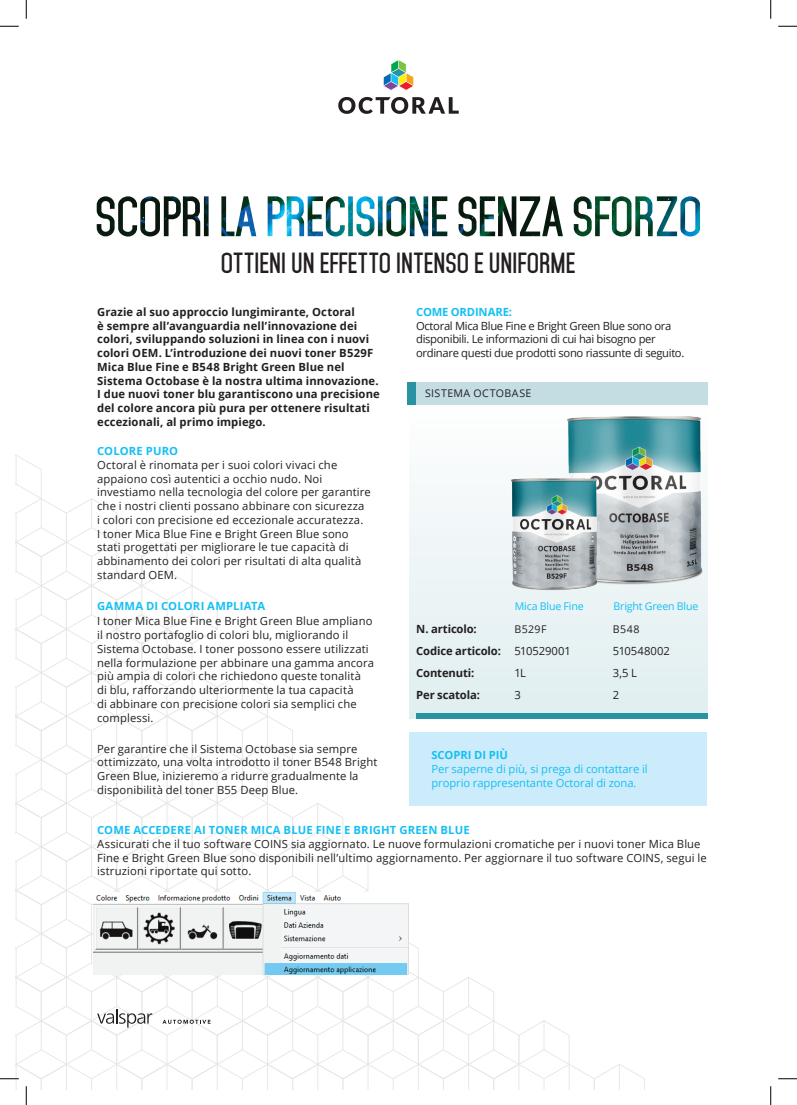
<style>
.page{position:relative;width:797px;height:1105px;background:#fff}
.page>*{position:absolute;margin:0;border:0;box-sizing:border-box;transform-origin:0 0}
.t1{font:700 25px "Mohave";color:#231f20}
.t2{font:11.25px/13.8px "Open Sans";letter-spacing:.01em;color:#231f20}
.t3{font:700 11.25px/13.8px "Open Sans";letter-spacing:.01em;color:#231f20}
.t4{font:11.25px/13.8px "Open Sans";letter-spacing:-.03em;color:#231f20}
.t5{font:700 11.25px "Open Sans";letter-spacing:.01em;color:#15c0f2}
.t6{font:11.25px/13.8px "Open Sans";letter-spacing:-.01em;color:#15c0f2}
.t7{font:700 11.25px/22.1px "Open Sans";letter-spacing:-.01em;color:#231f20}
.t8{font:700 11.25px "Open Sans";letter-spacing:-.015em;color:#15c0f2}
.t9{font:11.25px/22.1px "Open Sans";letter-spacing:-.015em;color:#231f20}
.t10{font:700 11.25px "Open Sans";letter-spacing:-.01em;color:#15c0f2}
.t11{font:10.62px "Open Sans";letter-spacing:-.015em;color:#15c0f2}
.t12{font:10.62px "Open Sans";letter-spacing:.035em;color:#231f20}
</style>
<div class="page">
<div style="left:645px;top:592px;width:62px;height:121px;background:#e6f1f3"></div>
<div style="left:416px;top:713px;width:291px;height:6px;background:#2a93a1"></div>
<div style="left:407px;top:382px;width:300px;height:23px;background:#c3dde3"></div>
<div style="left:407px;top:382px;width:9px;height:23px;background:#2a93a1"></div>
<div style="left:409px;top:732px;width:298px;height:74px;background:#cdecfb"></div>
<img style="left:97px;top:196px;width:596px;height:41px">
<img style="left:356px;top:196px;width:344px;height:40px">
<svg style="left:338px;top:97px;width:120px;height:17px"></svg>
<svg style="left:383px;top:59px;width:31px;height:32px"></svg>
<img style="left:567px;top:382px;width:141px;height:210px">
<svg style="left:0;top:25px;width:19px;height:2px"></svg>
<svg style="left:778px;top:25px;width:19px;height:2px"></svg>
<svg style="left:778px;top:1078px;width:19px;height:1px"></svg>
<svg style="left:25px;top:0;width:2px;height:19px"></svg>
<svg style="left:0;top:455px;width:645px;height:650px"></svg>
<svg style="left:770px;top:0;width:1px;height:19px"></svg>
<svg style="left:770px;top:1086px;width:1px;height:19px"></svg>
<h1 class="t1" style="left:221px;top:248px;width:356px">OTTIENI UN EFFETTO INTENSO E UNIFORME</h1>
<p class="t3" style="left:97px;top:304px;width:284px">Grazie al suo approccio lungimirante, Octoral<br>è sempre all’avanguardia nell’innovazione dei colori, sviluppando soluzioni in linea con i nuovi colori OEM. L’introduzione dei nuovi toner B529F Mica Blue Fine e B548 Bright Green Blue nel Sistema Octobase è la nostra ultima innovazione.<br>I due nuovi toner blu garantiscono una precisione del colore ancora più pura per ottenere risultati eccezionali, al primo impiego.</p>
<p class="t5" style="left:97px;top:443px;width:82px">COLORE PURO</p>
<p class="t2" style="left:97px;top:457px;width:275px">Octoral è rinomata per i suoi colori vivaci che appaiono così autentici a occhio nudo. Noi investiamo nella tecnologia del colore per garantire che i nostri clienti possano abbinare con sicurezza<br>i colori con precisione ed eccezionale accuratezza.<br>I toner Mica Blue Fine e Bright Green Blue sono stati progettati per migliorare le tue capacità di abbinamento dei colori per risultati di alta qualità standard OEM.</p>
<p class="t5" style="left:97px;top:598px;width:169px">GAMMA DI COLORI AMPLIATA</p>
<p class="t2" style="left:97px;top:614px;width:278px">I toner Mica Blue Fine e Bright Green Blue ampliano il nostro portafoglio di colori blu, migliorando il Sistema Octobase. I toner possono essere utilizzati nella formulazione per abbinare una gamma ancora più ampia di colori che richiedono queste tonalità<br>di blu, rafforzando ulteriormente la tua capacità<br>di abbinare con precisione colori sia semplici che complessi.</p>
<p class="t2" style="left:97px;top:741px;width:282px">Per garantire che il Sistema Octobase sia sempre ottimizzato, una volta introdotto il toner B548 Bright Green Blue, inizieremo a ridurre gradualmente la disponibilità del toner B55 Deep Blue.</p>
<p class="t5" style="left:97px;top:822px;width:374px">COME ACCEDERE AI TONER MICA BLUE FINE E BRIGHT GREEN BLUE</p>
<p class="t2" style="left:97px;top:837px;width:611px">Assicurati che il tuo software COINS sia aggiornato. Le nuove formulazioni cromatiche per i nuovi toner Mica Blue<br>Fine e Bright Green Blue sono disponibili nell’ultimo aggiornamento. Per aggiornare il tuo software COINS, segui le istruzioni riportate qui sotto.</p>
<p class="t8" style="left:416px;top:304px;width:97px">COME ORDINARE:</p>
<p class="t4" style="left:416px;top:318px;width:270px">Octoral Mica Blue Fine e Bright Green Blue sono ora disponibili. Le informazioni di cui hai bisogno per ordinare questi due prodotti sono riassunte di seguito.</p>
<p class="t12" style="left:425px;top:386px;width:108px">SISTEMA OCTOBASE</p>
<p class="t11" style="left:515px;top:599px;width:70px">Mica Blue Fine</p>
<p class="t11" style="left:613px;top:599px;width:87px">Bright Green Blue</p>
<p class="t7" style="left:416px;top:617px;width:86px">N. articolo:<br>Codice articolo:<br>Contenuti:<br>Per scatola:</p>
<p class="t12" style="left:514px;top:622px;width:33px">B529F</p>
<p class="t12" style="left:613px;top:622px;width:28px">B548</p>
<p class="t2" style="left:613px;top:639px;width:58px;line-height:22.1px">510548002<br>3,5 L<br>2</p>
<p class="t9" style="left:514px;top:639px;width:58px">510529001<br>1L<br>3</p>
<p class="t10" style="left:431px;top:747px;width:78px">SCOPRI DI PIÙ</p>
<p class="t6" style="left:431px;top:762px;width:218px">Per saperne di più, si prega di contattare il proprio rappresentante Octoral di zona.</p>
</div>
